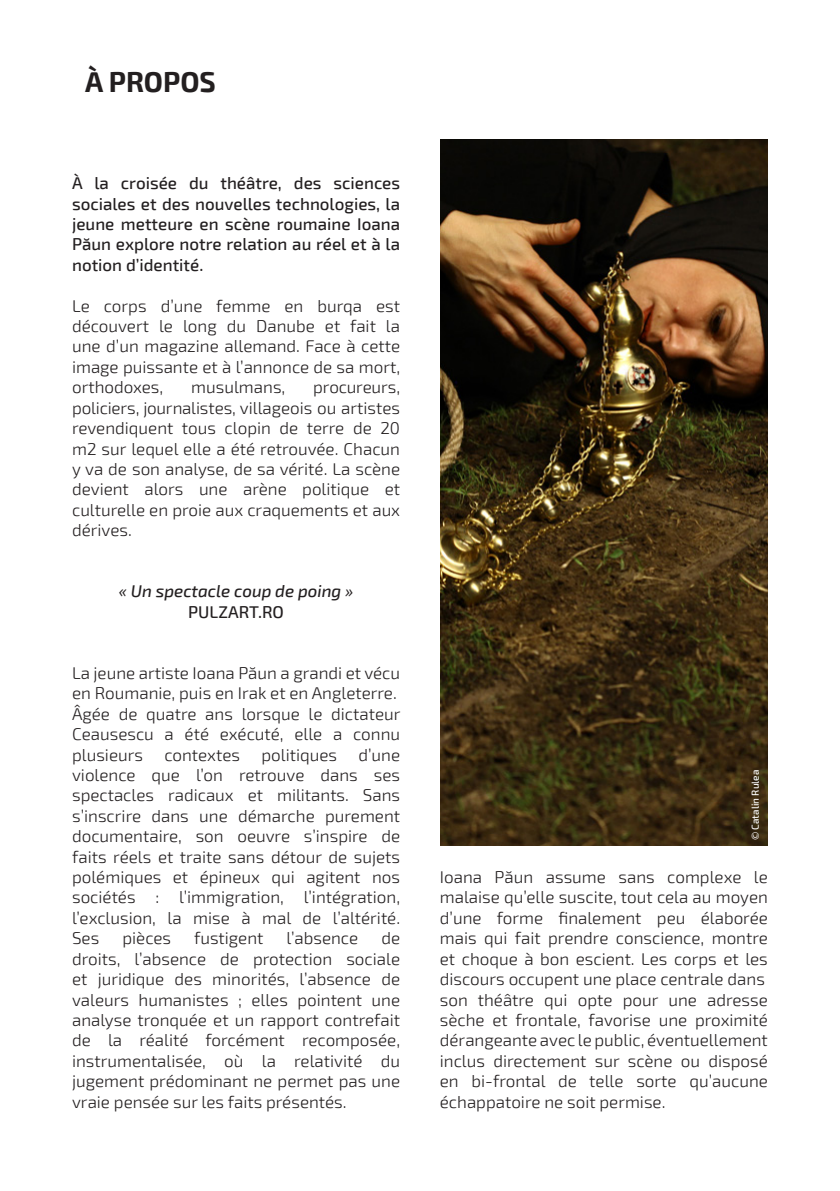
<style>
.page{position:relative;width:840px;height:1191px;background:#fff}
.page>*{position:absolute;margin:0;border:0;box-sizing:border-box;transform-origin:0 0}
.t1{font:700 28px "Exo 2";color:#231f20}
.t2{font:300 17px/20.4px "Exo 2";color:#231f20;text-align:justify}
.t3{font:500 17px/20.4px "Exo 2";color:#231f20;text-align:justify}
.t4{font:italic 500 17px "Exo 2";color:#231f20}
.t5{font:500 10px "Exo 2";color:#fff}
</style>
<div class="page">
<img style="left:440px;top:140px;width:327px;height:705px">
<h1 class="t1" style="left:85px;top:66px;width:132px">À PROPOS</h1>
<p class="t3" style="left:72px;top:173px;width:329px">À la croisée du théâtre, des sciences sociales et des nouvelles technologies, la jeune metteure en scène roumaine Ioana Păun explore notre relation au réel et à la notion d’identité.</p>
<p class="t2" style="left:72px;top:296px;width:329px">Le corps d’une femme en burqa est découvert le long du Danube et fait la une d’un magazine allemand. Face à cette image puissante et à l’annonce de sa mort, orthodoxes,</p>
<p class="t2" style="left:191px;top:377px;width:95px">musulmans,</p>
<p class="t2" style="left:72px;top:377px;width:329px;text-indent:241px">procureurs, policiers, journalistes, villageois ou artistes revendiquent tous clopin de terre de 20 m2 sur lequel elle a été retrouvée. Chacun y va de son analyse, de sa vérité. La scène devient alors une arène politique et culturelle en proie aux craquements et aux dérives.</p>
<p class="t4" style="left:119px;top:585px;width:236px">« Un spectacle coup de poing »</p>
<p class="t3" style="left:188px;top:602px;width:97px">PULZART.RO</p>
<p class="t2" style="left:72px;top:663px;width:330px;text-align:left">La jeune artiste Ioana Păun a grandi et vécu en Roumanie, puis en Irak et en Angleterre.<br>Âgée de quatre ans lorsque le dictateur Ceausescu a été exécuté, elle a connu plusieurs</p>
<p class="t2" style="left:72px;top:745px;width:329px;text-indent:286px">d’une violence que l’on retrouve dans ses spectacles radicaux et militants. Sans s’inscrire dans une démarche purement documentaire, son oeuvre s’inspire de faits réels et traite sans détour de sujets polémiques et épineux qui agitent nos sociétés : l’immigration, l’intégration, l’exclusion, la mise à mal de l’altérité.<br>Ses</p>
<p class="t2" style="left:164px;top:745px;width:77px">contextes</p>
<p class="t2" style="left:261px;top:745px;width:77px">politiques</p>
<p class="t2" style="left:122px;top:928px;width:50px">pièces</p>
<p class="t2" style="left:194px;top:928px;width:71px">fustigent</p>
<p class="t2" style="left:286px;top:928px;width:73px">l’absence</p>
<p class="t2" style="left:72px;top:928px;width:329px;text-indent:309px">de droits, l’absence de protection sociale et juridique des minorités, l’absence de valeurs humanistes ; elles pointent une analyse tronquée et un rapport contrefait de la réalité forcément recomposée, instrumentalisée, où la relativité du jugement prédominant ne permet pas une vraie pensée sur les faits présentés.</p>
<p class="t5" style="left:749px;top:840px;width:72px;rotate:-90deg">© Catalin Rulea</p>
<p class="t2" style="left:439px;top:867px;width:329px;text-align:left">Ioana Păun assume sans complexe le malaise qu’elle suscite, tout cela au moyen d’une forme finalement peu élaborée mais qui fait prendre conscience, montre et choque à bon escient. Les corps et les discours occupent une place centrale dans son théâtre qui opte pour une adresse sèche et frontale, favorise une proximité dérangeante avec le public, éventuellement inclus directement sur scène ou disposé en bi-frontal de telle sorte qu’aucune échappatoire ne soit permise.</p>
</div>
